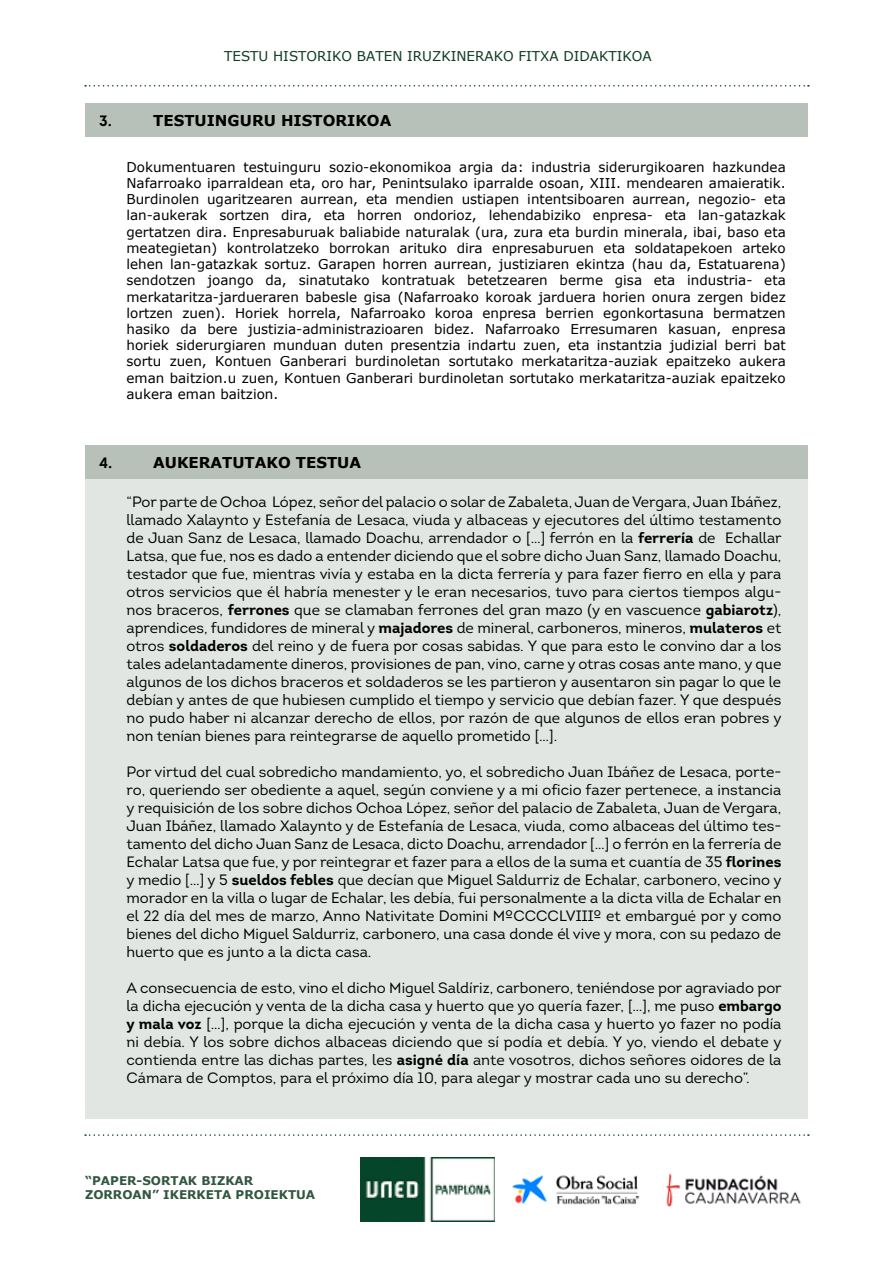
<style>
.page{position:relative;width:893px;height:1263px;background:#fff}
.page>*{position:absolute;margin:0;border:0;box-sizing:border-box;transform-origin:0 0}
.t1{font:15px/18px "Intro";color:#000;text-align:justify}
.t2{font:700 15px "Verdana";color:#000}
.t3{font:700 15px "Intro";color:#000}
.t4{font:13.5px/16.2px "Verdana";color:#000;text-align:justify}
.t5{font:13.5px "Verdana";color:#0d3c22}
.t6{font:700 12px/13.8px "Verdana";color:#325740}
.s1{font-weight:700}
</style>
<div class="page">
<img style="left:361px;top:1158px;width:133px;height:63px">
<svg style="left:85px;top:1134px;width:724px;height:2px"></svg>
<svg style="left:85px;top:85px;width:724px;height:2px"></svg>
<img style="left:512px;top:1175px;width:128px;height:30px">
<img style="left:665px;top:1173px;width:136px;height:34px">
<div style="left:85px;top:478px;width:723px;height:640px;background:#e2e6e2"></div>
<div style="left:85px;top:445px;width:723px;height:33px;background:#b7c1b9"></div>
<div style="left:85px;top:103px;width:723px;height:34px;background:#b7c1b9"></div>
<p class="t5" style="left:224px;top:47px;width:429px">TESTU HISTORIKO BATEN IRUZKINERAKO FITXA DIDAKTIKOA</p>
<p class="t3" style="left:99px;top:111px;width:14px">3.</p>
<p class="t2" style="left:153px;top:110px;width:240px">TESTUINGURU HISTORIKOA</p>
<p class="t4" style="left:126px;top:159px;width:661px">Dokumentuaren testuinguru sozio-ekonomikoa argia da: industria siderurgikoaren hazkundea Nafarroako iparraldean eta, oro har, Penintsulako iparralde osoan, XIII. mendearen amaieratik.<br>Burdinolen ugaritzearen aurrean, eta mendien ustiapen intentsiboaren aurrean, negozio- eta lan-aukerak sortzen dira, eta horren ondorioz, lehendabiziko enpresa- eta lan-gatazkak gertatzen dira. Enpresaburuak baliabide naturalak (ura, zura eta burdin minerala, ibai, baso eta meategietan) kontrolatzeko borrokan arituko dira enpresaburuen eta soldatapekoen arteko lehen lan-gatazkak sortuz. Garapen horren aurrean, justiziaren ekintza (hau da, Estatuarena) sendotzen joango da, sinatutako kontratuak betetzearen berme gisa eta industria- eta merkataritza-jardueraren babesle gisa (Nafarroako koroak jarduera horien onura zergen bidez lortzen zuen). Horiek horrela, Nafarroako koroa enpresa berrien egonkortasuna bermatzen hasiko da bere justizia-administrazioaren bidez. Nafarroako Erresumaren kasuan, enpresa horiek siderurgiaren munduan duten presentzia indartu zuen, eta instantzia judizial berri bat sortu zuen, Kontuen Ganberari burdinoletan sortutako merkataritza-auziak epaitzeko aukera eman baitzion.u zuen, Kontuen Ganberari burdinoletan sortutako merkataritza-auziak epaitzeko aukera eman baitzion.</p>
<p class="t3" style="left:99px;top:453px;width:15px">4.</p>
<p class="t2" style="left:153px;top:451px;width:209px">AUKERATUTAKO TESTUA</p>
<p class="t1" style="left:126px;top:493px;width:657px">“Por parte de Ochoa López, señor del palacio o solar de Zabaleta, Juan de Vergara, Juan Ibáñez, llamado Xalaynto y Estefanía de Lesaca, viuda y albaceas y ejecutores del último testamento de Juan Sanz de Lesaca, llamado Doachu, arrendador o […] ferrón en la <span class="s1">ferrería</span> de Echallar Latsa, que fue, nos es dado a entender diciendo que el sobre dicho Juan Sanz, llamado Doachu, testador que fue, mientras vivía y estaba en la dicta ferrería y para fazer fierro en ella y para otros servicios que él habría menester y le eran necesarios, tuvo para ciertos tiempos algu&shy;nos braceros, <span class="s1">ferrones</span> que se clamaban ferrones del gran mazo (y en vascuence <span class="s1">gabiarotz</span>), aprendices, fundidores de mineral y <span class="s1">majadores</span> de mineral, carboneros, mineros, <span class="s1">mulateros</span> et otros <span class="s1">soldaderos</span> del reino y de fuera por cosas sabidas. Y que para esto le convino dar a los tales adelantadamente dineros, provisiones de pan, vino, carne y otras cosas ante mano, y que algunos de los dichos braceros et soldaderos se les partieron y ausentaron sin pagar lo que le debían y antes de que hubiesen cumplido el tiempo y servicio que debían fazer. Y que después no pudo haber ni alcanzar derecho de ellos, por razón de que algunos de ellos eran pobres y non tenían bienes para reintegrarse de aquello prometido […].</p>
<p class="t1" style="left:126px;top:763px;width:657px">Por virtud del cual sobredicho mandamiento, yo, el sobredicho Juan Ibáñez de Lesaca, porte&shy;ro, queriendo ser obediente a aquel, según conviene y a mi oficio fazer pertenece, a instancia y requisición de los sobre dichos Ochoa López, señor del palacio de Zabaleta, Juan de Vergara, Juan Ibáñez, llamado Xalaynto y de Estefanía de Lesaca, viuda, como albaceas del último tes&shy;tamento del dicho Juan Sanz de Lesaca, dicto Doachu, arrendador […] o ferrón en la ferrería de Echalar Latsa que fue, y por reintegrar et fazer para a ellos de la suma et cuantía de 35 <span class="s1">florines </span>y medio […] y 5 <span class="s1">sueldos febles</span> que decían que Miguel Saldurriz de Echalar, carbonero, vecino y morador en la villa o lugar de Echalar, les debía, fui personalmente a la dicta villa de Echalar en el 22 día del mes de marzo, Anno Nativitate Domini MºCCCCLVIIIº et embargué por y como bienes del dicho Miguel Saldurriz, carbonero, una casa donde él vive y mora, con su pedazo de huerto que es junto a la dicta casa.</p>
<p class="t1" style="left:126px;top:979px;width:657px">A consecuencia de esto, vino el dicho Miguel Saldíriz, carbonero, teniéndose por agraviado por la dicha ejecución y venta de la dicha casa y huerto que yo quería fazer, […], me puso <span class="s1">embargo y mala voz</span> […], porque la dicha ejecución y venta de la dicha casa y huerto yo fazer no podía ni debía. Y los sobre dichos albaceas diciendo que sí podía et debía. Y yo, viendo el debate y contienda entre las dichas partes, les <span class="s1">asigné día</span> ante vosotros, dichos señores oidores de la Cámara de Comptos, para el próximo día 10, para alegar y mostrar cada uno su derecho”.</p>
<p class="t6" style="left:85px;top:1174px;width:232px">“PAPER-SORTAK BIZKAR<br>ZORROAN” IKERKETA PROIEKTUA</p>
</div>
